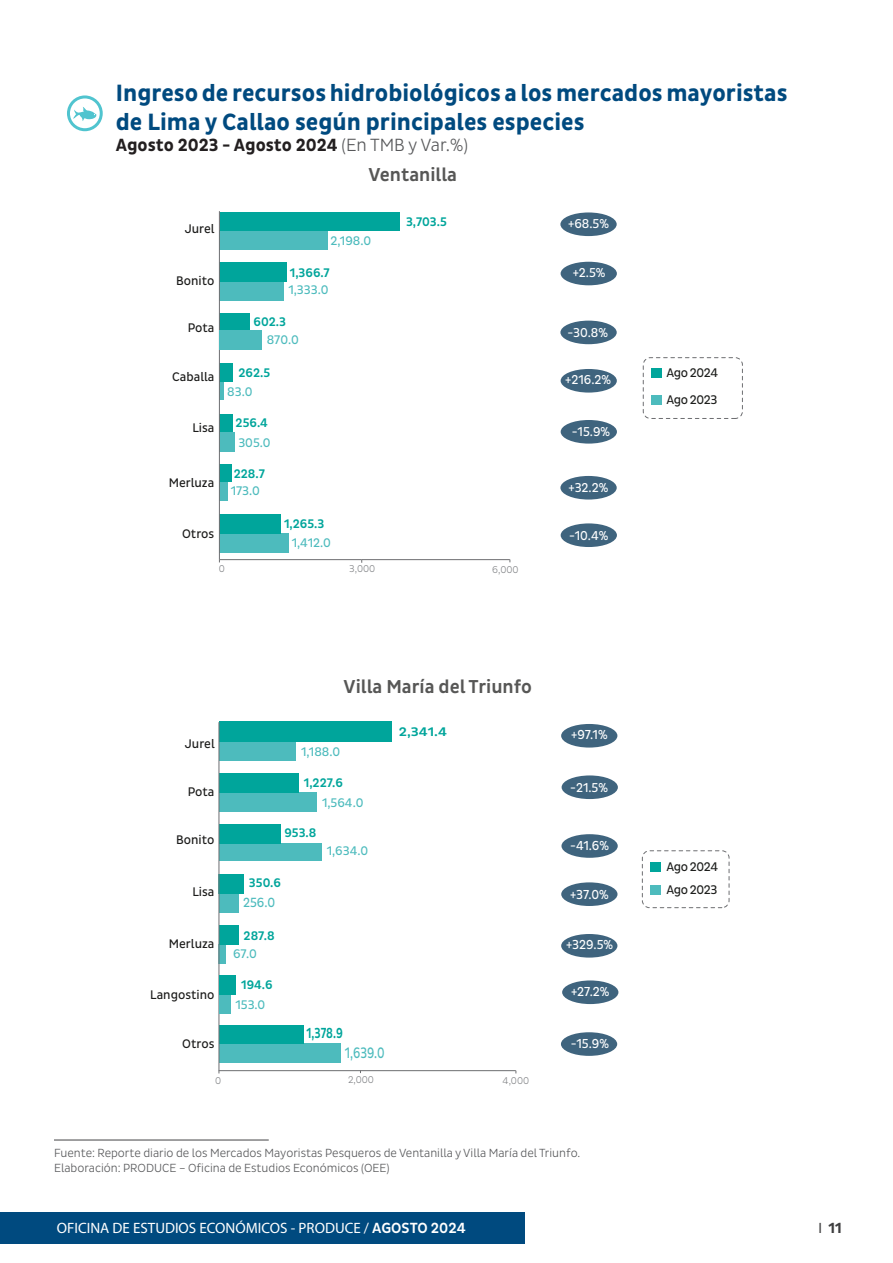
<style>
.page{position:relative;width:893px;height:1263px;background:#fff}
.page>*{position:absolute;margin:0;border:0;box-sizing:border-box;transform-origin:0 0}
.t1{font:700 24px/28.8px "Pluto Sans Cond";color:#004a7f}
.t2{font:500 19.05px "Pluto Sans Cond";color:#575756}
.t3{font:700 18px "Pluto Sans Cond";color:#231f20}
.t4{font:15.45px "Pluto Sans Cond";color:#4dbbbd;scale:.79 1}
.t5{font:15px "Myriad Pro";color:#fff}
.t6{font:700 15px "Pluto Sans Cond";color:#3e3e3f}
.t7{font:500 14.85px "Pluto Sans Cond";color:#00a59b;scale:.77 1}
.t8{font:13.5px "Pluto Sans Cond";color:#4dbbbd;scale:.94 1}
.t9{font:13.2px "Pluto Sans Cond";color:#fff;scale:.96 1}
.t10{font:13.05px "Pluto Sans Cond";color:#fff}
.t11{font:12.75px "Pluto Sans Cond";color:#1c1c1b}
.t12{font:12.75px "Pluto Sans Cond";color:#4dbbbd}
.t13{font:500 12.75px "Pluto Sans Cond";color:#00a59b}
.t14{font:12.75px/26.2px "Pluto Sans Cond";letter-spacing:-.03em;color:#1d1e1c}
.t15{font:500 12.75px "Pluto Sans Cond";color:#00a59b;scale:1.16 1}
.t16{font:300 12px "Pluto Sans Cond";color:#57585a}
.t17{font:300 10.05px "Pluto Sans Cond";color:#808285}
.s1{font-weight:300;color:#57585a}
.s2{font-family:"Pluto Sans Cond";font-weight:500}
.s3{font-family:"Myriad Pro";font-weight:400}
</style>
<div class="page">
<div style="left:0;top:1212px;width:525px;height:32px;background:#004a7f"></div>
<div style="left:219px;top:893px;width:19px;height:19px;background:#4dbbbd"></div>
<div style="left:651px;top:395px;width:11px;height:10px;background:#4dbbbd"></div>
<div style="left:651px;top:368px;width:11px;height:10px;background:#00a59b"></div>
<div style="left:643px;top:357px;width:100px;height:62px;border:1px dashed #6d6e71;border-radius:7px"></div>
<div style="left:650px;top:885px;width:11px;height:10px;background:#4dbbbd"></div>
<div style="left:651px;top:861px;width:10px;height:10px;background:#00a59b"></div>
<div style="left:642px;top:850px;width:87px;height:58px;border:1px dashed #6d6e71;border-radius:7px"></div>
<div style="left:560px;top:212px;width:57px;height:24px;background:#3f647e;border-radius:50%"></div>
<div style="left:561px;top:262px;width:56px;height:23px;background:#3f647e;border-radius:50%"></div>
<div style="left:560px;top:321px;width:57px;height:23px;background:#3f647e;border-radius:50%"></div>
<div style="left:561px;top:369px;width:56px;height:24px;background:#3f647e;border-radius:50%"></div>
<div style="left:561px;top:420px;width:56px;height:24px;background:#3f647e;border-radius:50%"></div>
<div style="left:561px;top:523px;width:56px;height:24px;background:#3f647e;border-radius:50%"></div>
<div style="left:561px;top:724px;width:56px;height:23px;background:#3f647e;border-radius:50%"></div>
<div style="left:562px;top:775px;width:56px;height:24px;background:#3f647e;border-radius:50%"></div>
<div style="left:561px;top:834px;width:57px;height:24px;background:#3f647e;border-radius:50%"></div>
<div style="left:561px;top:882px;width:56px;height:24px;background:#3f647e;border-radius:50%"></div>
<div style="left:561px;top:934px;width:56px;height:23px;background:#3f647e;border-radius:50%"></div>
<div style="left:561px;top:1032px;width:56px;height:24px;background:#3f647e;border-radius:50%"></div>
<div style="left:560px;top:476px;width:57px;height:23px;background:#3f647e;border-radius:50%"></div>
<div style="left:562px;top:980px;width:56px;height:24px;background:#3f647e;border-radius:50%"></div>
<hr style="left:219px;top:559px;width:291px;height:1px;background:#6d6e71">
<div style="left:220px;top:533px;width:69px;height:19px;background:#4dbbbd"></div>
<div style="left:219px;top:514px;width:62px;height:19px;background:#00a59b"></div>
<div style="left:220px;top:481px;width:8px;height:19px;background:#4dbbbd"></div>
<div style="left:219px;top:464px;width:13px;height:18px;background:#00a59b"></div>
<div style="left:220px;top:432px;width:15px;height:19px;background:#4dbbbd"></div>
<div style="left:219px;top:415px;width:14px;height:17px;background:#00a59b"></div>
<hr style="left:219px;top:381px;width:4px;height:19px;background:#4dbbbd">
<div style="left:219px;top:363px;width:14px;height:19px;background:#00a59b"></div>
<div style="left:219px;top:313px;width:31px;height:17px;background:#00a59b"></div>
<div style="left:220px;top:282px;width:64px;height:19px;background:#4dbbbd"></div>
<div style="left:219px;top:263px;width:68px;height:19px;background:#00a59b"></div>
<div style="left:219px;top:231px;width:109px;height:19px;background:#4dbbbd"></div>
<div style="left:220px;top:213px;width:179px;height:18px;background:#00a59b"></div>
<hr style="left:219px;top:211px;width:1px;height:349px;background:#6d6e71">
<hr style="left:218px;top:1070px;width:298px;height:1px;background:#6d6e71">
<div style="left:219px;top:1043px;width:121px;height:19px;background:#4dbbbd"></div>
<div style="left:219px;top:1025px;width:84px;height:19px;background:#00a59b"></div>
<div style="left:219px;top:944px;width:7px;height:19px;background:#4dbbbd"></div>
<div style="left:219px;top:925px;width:19px;height:19px;background:#00a59b"></div>
<div style="left:219px;top:874px;width:25px;height:19px;background:#00a59b"></div>
<div style="left:219px;top:843px;width:102px;height:18px;background:#4dbbbd"></div>
<div style="left:219px;top:824px;width:61px;height:19px;background:#00a59b"></div>
<div style="left:219px;top:793px;width:97px;height:19px;background:#4dbbbd"></div>
<div style="left:219px;top:774px;width:79px;height:19px;background:#00a59b"></div>
<div style="left:220px;top:742px;width:76px;height:19px;background:#4dbbbd"></div>
<div style="left:219px;top:721px;width:173px;height:21px;background:#00a59b"></div>
<hr style="left:219px;top:722px;width:1px;height:348px;background:#6d6e71">
<div style="left:219px;top:994px;width:12px;height:19px;background:#4dbbbd"></div>
<div style="left:219px;top:975px;width:16px;height:19px;background:#00a59b"></div>
<div style="left:219px;top:330px;width:43px;height:19px;background:#4dbbbd"></div>
<hr style="left:54px;top:1139px;width:215px;height:1px;background:#57585a">
<div style="left:67px;top:95px;width:36px;height:36px;border:3px solid #50c4cf;border-radius:50%"></div>
<svg style="left:73px;top:107px;width:24px;height:14px"></svg>
<p class="t1" style="left:116px;top:79px;width:673px">Ingreso de recursos hidrobiológicos a los mercados mayoristas de Lima y Callao según principales especies</p>
<p class="t3" style="left:116px;top:135px;width:354px">Agosto 2023 - Agosto 2024 <span class="s1">(En TMB y Var.%)</span></p>
<p class="t2" style="left:368px;top:164px;width:90px">Ventanilla</p>
<p class="t11" style="left:185px;top:221px;width:31px">Jurel</p>
<p class="t11" style="left:176px;top:274px;width:40px">Bonito</p>
<p class="t11" style="left:188px;top:321px;width:28px">Pota</p>
<p class="t11" style="left:172px;top:369px;width:44px">Caballa</p>
<p class="t11" style="left:192px;top:421px;width:24px">Lisa</p>
<p class="t11" style="left:169px;top:475px;width:47px">Merluza</p>
<p class="t11" style="left:182px;top:526px;width:34px">Otros</p>
<p class="t12" style="left:331px;top:234px;width:42px">2,198.0</p>
<p class="t13" style="left:290px;top:265px;width:41px">1,366.7</p>
<p class="t12" style="left:288px;top:283px;width:42px">1,333.0</p>
<p class="t13" style="left:254px;top:314px;width:34px">602.3</p>
<p class="t12" style="left:267px;top:332px;width:33px">870.0</p>
<p class="t13" style="left:238px;top:366px;width:33px">262.5</p>
<p class="t12" style="left:227px;top:384px;width:27px">83.0</p>
<p class="t13" style="left:236px;top:416px;width:34px">256.4</p>
<p class="t12" style="left:238px;top:435px;width:34px">305.0</p>
<p class="t13" style="left:234px;top:466px;width:32px">228.7</p>
<p class="t12" style="left:231px;top:484px;width:31px">173.0</p>
<p class="t13" style="left:284px;top:516px;width:42px">1,265.3</p>
<p class="t12" style="left:292px;top:535px;width:41px">1,412.0</p>
<p class="t13" style="left:406px;top:215px;width:42px">3,703.5</p>
<p class="t17" style="left:219px;top:563px;width:8px">0</p>
<p class="t17" style="left:349px;top:563px;width:28px">3,000</p>
<p class="t17" style="left:492px;top:564px;width:28px">6,000</p>
<p class="t10" style="left:568px;top:217px;width:42px">+68.5%</p>
<p class="t10" style="left:573px;top:266px;width:34px">+2.5%</p>
<p class="t10" style="left:567px;top:325px;width:42px">-30.8%</p>
<p class="t10" style="left:565px;top:372px;width:47px">+216.2%</p>
<p class="t10" style="left:572px;top:424px;width:40px">-15.9%</p>
<p class="t10" style="left:569px;top:480px;width:41px">+32.2%</p>
<p class="t10" style="left:569px;top:528px;width:41px">-10.4%</p>
<p class="t2" style="left:344px;top:675px;width:190px">Villa María del Triunfo</p>
<p class="t11" style="left:185px;top:736px;width:31px">Jurel</p>
<p class="t12" style="left:301px;top:744px;width:41px">1,188.0</p>
<p class="t15" style="left:399px;top:724px;width:43px">2,341.4</p>
<p class="t9" style="left:571px;top:727px;width:40px">+97.1%</p>
<p class="t11" style="left:188px;top:785px;width:28px">Pota</p>
<p class="t13" style="left:304px;top:776px;width:41px">1,227.6</p>
<p class="t12" style="left:322px;top:795px;width:43px">1,564.0</p>
<p class="t10" style="left:570px;top:780px;width:39px">-21.5%</p>
<p class="t11" style="left:176px;top:832px;width:40px">Bonito</p>
<p class="t13" style="left:284px;top:825px;width:34px">953.8</p>
<p class="t12" style="left:327px;top:843px;width:43px">1,634.0</p>
<p class="t9" style="left:570px;top:838px;width:42px">-41.6%</p>
<p class="t11" style="left:192px;top:885px;width:24px">Lisa</p>
<p class="t13" style="left:249px;top:876px;width:33px">350.6</p>
<p class="t8" style="left:243px;top:894px;width:36px">256.0</p>
<p class="t9" style="left:570px;top:887px;width:42px">+37.0%</p>
<p class="t11" style="left:169px;top:936px;width:47px">Merluza</p>
<p class="t13" style="left:244px;top:928px;width:32px">287.8</p>
<p class="t12" style="left:233px;top:946px;width:25px">67.0</p>
<p class="t9" style="left:566px;top:937px;width:51px">+329.5%</p>
<p class="t11" style="left:150px;top:987px;width:66px">Langostino</p>
<p class="t13" style="left:241px;top:977px;width:33px">194.6</p>
<p class="t12" style="left:235px;top:997px;width:32px">153.0</p>
<p class="t9" style="left:571px;top:984px;width:41px">+27.2%</p>
<p class="t11" style="left:182px;top:1036px;width:34px">Otros</p>
<p class="t7" style="left:306px;top:1024px;width:49px">1,378.9</p>
<p class="t4" style="left:345px;top:1044px;width:52px">1,639.0</p>
<p class="t9" style="left:571px;top:1036px;width:41px">-15.9%</p>
<p class="t17" style="left:215px;top:1075px;width:8px">0</p>
<p class="t17" style="left:348px;top:1073px;width:27px">2,000</p>
<p class="t17" style="left:503px;top:1075px;width:28px">4,000</p>
<p class="t16" style="left:54px;top:1146px;width:528px">Fuente: Reporte diario de los Mercados Mayoristas Pesqueros de Ventanilla y Villa María del Triunfo.</p>
<p class="t16" style="left:54px;top:1161px;width:337px">Elaboración: PRODUCE – Oficina de Estudios Económicos (OEE)</p>
<p class="t14" style="left:666px;top:360px;width:53px">Ago 2024<br>Ago 2023</p>
<p class="t14" style="left:666px;top:855px;width:53px;line-height:23.7px">Ago 2024<br>Ago 2023</p>
<p class="t5" style="left:57px;top:1219px;width:410px">OFICINA DE ESTUDIOS ECONÓMICOS - PRODUCE / <span class="s2">AGOSTO 2024</span></p>
<p class="t6" style="left:818px;top:1220px;width:25px"><span class="s3">I</span> 11</p>
</div>
